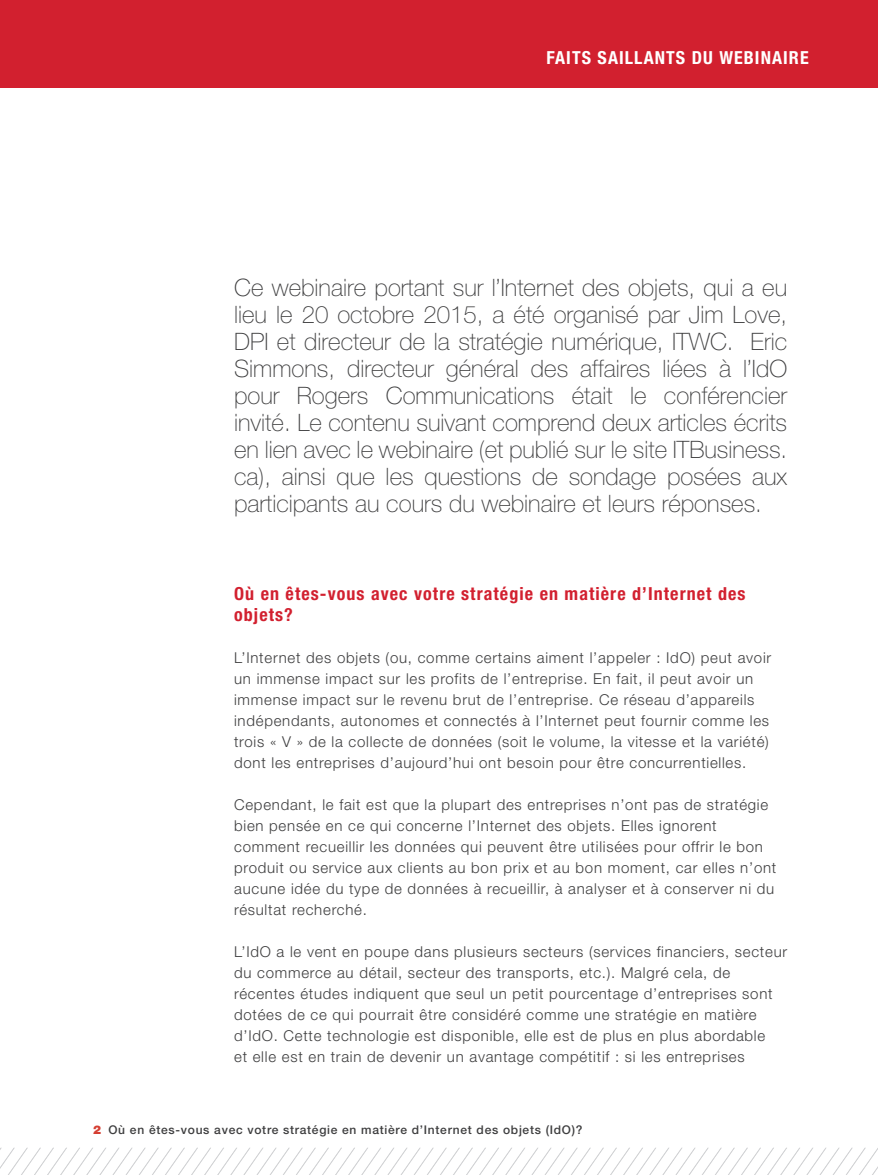
<style>
.page{position:relative;width:878px;height:1175px;background:#fff}
.page>*{position:absolute;margin:0;border:0;box-sizing:border-box;transform-origin:0 0}
.t1{font:100 24px/27px "Helvetica Neue LT Std";color:#3e3e3f;text-align:justify}
.t2{font:700 condensed 18px/21px "Helvetica Neue LT Std";letter-spacing:.06em;color:#d2202f}
.t3{font:700 condensed 18px "Helvetica Neue LT Std";letter-spacing:.06em;color:#fff}
.t4{font:300 15px/21px "Helvetica Neue LT Std";letter-spacing:.05em;color:#3e3e3f}
.t5{font:500 12px "Helvetica Neue LT Std";letter-spacing:.06em;color:#3e3e3f}
.s1{font-weight:900;color:#d53f33}
</style>
<div class="page">
<div style="left:0;top:0;width:878px;height:88px;background:#d2202f"></div>
<svg style="left:0;top:1147px;width:878px;height:27px"></svg>
<p class="t3" style="left:546px;top:47px;width:264px">FAITS SAILLANTS DU WEBINAIRE</p>
<p class="t1" style="left:234px;top:274px;width:554px">Ce webinaire portant sur l’Internet des objets, qui a eu lieu le 20 octobre 2015, a été organisé par Jim Love, DPI et directeur de la stratégie numérique, ITWC. Eric Simmons, directeur général des affaires liées à l’IdO pour Rogers Communications était le conférencier invité. Le contenu suivant comprend deux articles écrits en lien avec le webinaire (et publié sur le site ITBusiness. ca), ainsi que les questions de sondage posées aux participants au cours du webinaire et leurs réponses.</p>
<p class="t2" style="left:234px;top:583px;width:513px">Où en êtes-vous avec votre stratégie en matière d’Internet des objets?</p>
<p class="t4" style="left:234px;top:647px;width:538px">L’Internet des objets (ou, comme certains aiment l’appeler : IdO) peut avoir un immense impact sur les profits de l’entreprise. En fait, il peut avoir un immense impact sur le revenu brut de l’entreprise. Ce réseau d’appareils indépendants, autonomes et connectés à l’Internet peut fournir comme les trois « V » de la collecte de données (soit le volume, la vitesse et la variété) dont les entreprises d’aujourd’hui ont besoin pour être concurrentielles.</p>
<p class="t4" style="left:234px;top:794px;width:543px">Cependant, le fait est que la plupart des entreprises n’ont pas de stratégie bien pensée en ce qui concerne l’Internet des objets. Elles ignorent comment recueillir les données qui peuvent être utilisées pour offrir le bon produit ou service aux clients au bon prix et au bon moment, car elles n’ont aucune idée du type de données à recueillir, à analyser et à conserver ni du résultat recherché.</p>
<p class="t4" style="left:234px;top:941px;width:554px">L’IdO a le vent en poupe dans plusieurs secteurs (services financiers, secteur du commerce au détail, secteur des transports, etc.). Malgré cela, de récentes études indiquent que seul un petit pourcentage d’entreprises sont dotées de ce qui pourrait être considéré comme une stratégie en matière d’IdO. Cette technologie est disponible, elle est de plus en plus abordable<br>et elle est en train de devenir un avantage compétitif : si les entreprises</p>
<p class="t5" style="left:93px;top:1122px;width:491px"><span class="s1">2</span> Où en êtes-vous avec votre stratégie en matière d’Internet des objets (IdO)?</p>
</div>
